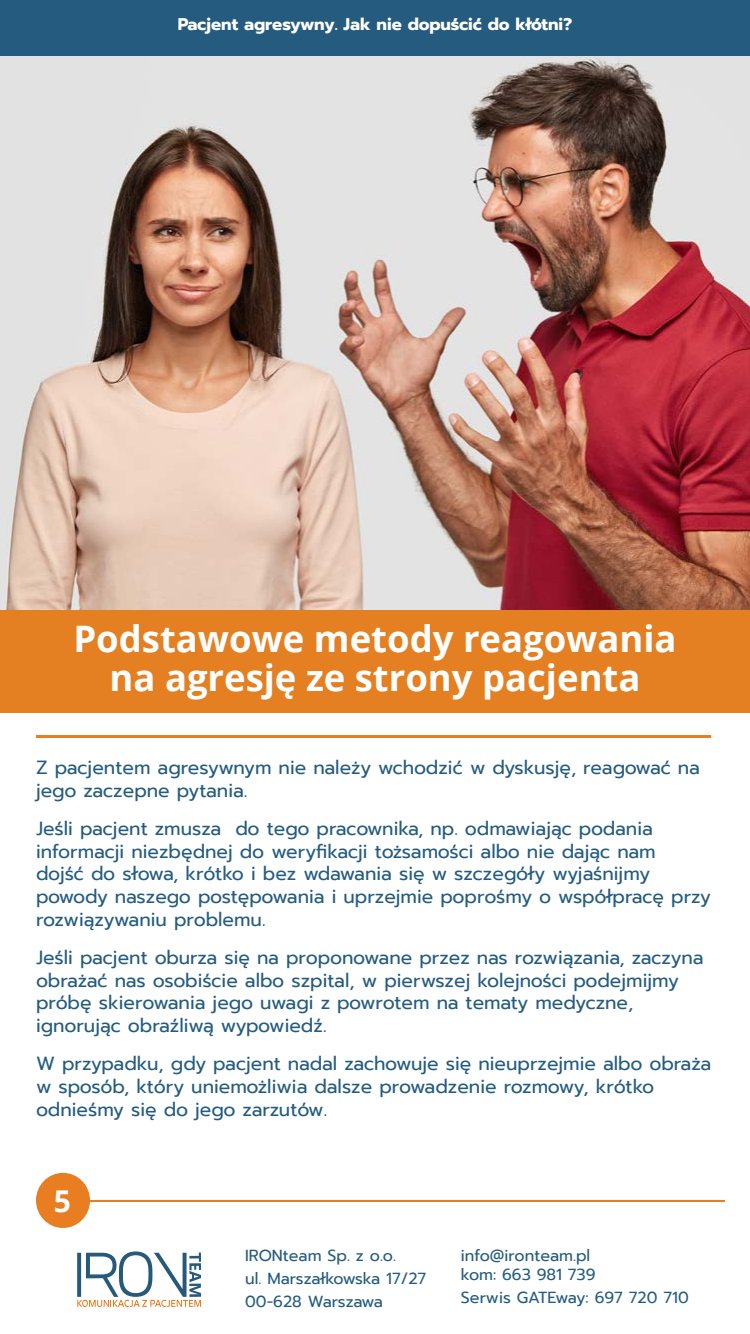
<style>
.page{position:relative;width:750px;height:1334px;background:#fff}
.page>*{position:absolute;margin:0;border:0;box-sizing:border-box;transform-origin:0 0}
.t1{font:700 36.5px/38.4px "Open Sans";color:#fff;text-align:center}
.t2{font:700 30px "Open Sans";color:#fff}
.t3{font:19px/22.8px "Prompt";color:#245c80}
.t4{font:700 16.9px "Prompt";color:#fff}
.t5{font:16px/23.2px "Prompt";color:#245c80}
</style>
<div class="page">
<img style="left:0;top:56px;width:750px;height:554px">
<hr style="left:79px;top:1200px;width:646px;height:3px;background:#e97e21">
<div style="left:36px;top:1173px;width:54px;height:55px;background:#e87d21;border-radius:50%"></div>
<svg style="left:77px;top:1251px;width:124px;height:56px"></svg>
<div style="left:0;top:1px;width:750px;height:55px;background:#245b7f"></div>
<div style="left:0;top:610px;width:750px;height:103px;background:#e48022"></div>
<hr style="left:36px;top:735px;width:675px;height:3px;background:#e97e21">
<p class="t4" style="left:178px;top:11px;width:396px">Pacjent agresywny. Jak nie dopuścić do kłótni?</p>
<h1 class="t1" style="left:73px;top:619px;width:605px">Podstawowe metody reagowania na agresję ze strony pacjenta</h1>
<p class="t3" style="left:36px;top:756px;width:665px">Z pacjentem agresywnym nie należy wchodzić w dyskusję, reagować na jego zaczepne pytania.</p>
<p class="t3" style="left:36px;top:817px;width:677px">Jeśli pacjent zmusza do tego pracownika, np. odmawiając podania informacji niezbędnej do weryfikacji tożsamości albo nie dając nam<br>dojść do słowa, krótko i bez wdawania się w szczegóły wyjaśnijmy powody naszego postępowania i uprzejmie poprośmy o współpracę przy rozwiązywaniu problemu.</p>
<p class="t3" style="left:36px;top:946px;width:669px">Jeśli pacjent oburza się na proponowane przez nas rozwiązania, zaczyna obrażać nas osobiście albo szpital, w pierwszej kolejności podejmijmy próbę skierowania jego uwagi z powrotem na tematy medyczne, ignorując obraźliwą wypowiedź.</p>
<p class="t3" style="left:36px;top:1052px;width:677px">W przypadku, gdy pacjent nadal zachowuje się nieuprzejmie albo obraża w sposób, który uniemożliwia dalsze prowadzenie rozmowy, krótko odnieśmy się do jego zarzutów.</p>
<h2 class="t2" style="left:54px;top:1180px;width:19px">5</h2>
<p class="t5" style="left:245px;top:1244px;width:183px">IRONteam Sp. z o.o.<br>ul. Marszałkowska 17/27<br>00-628 Warszawa</p>
<p class="t5" style="left:461px;top:1246px;width:136px;line-height:19.2px">info@ironteam.pl kom: 663 981 739</p>
<p class="t5" style="left:461px;top:1286px;width:229px">Serwis GATEway: 697 720 710</p>
</div>
